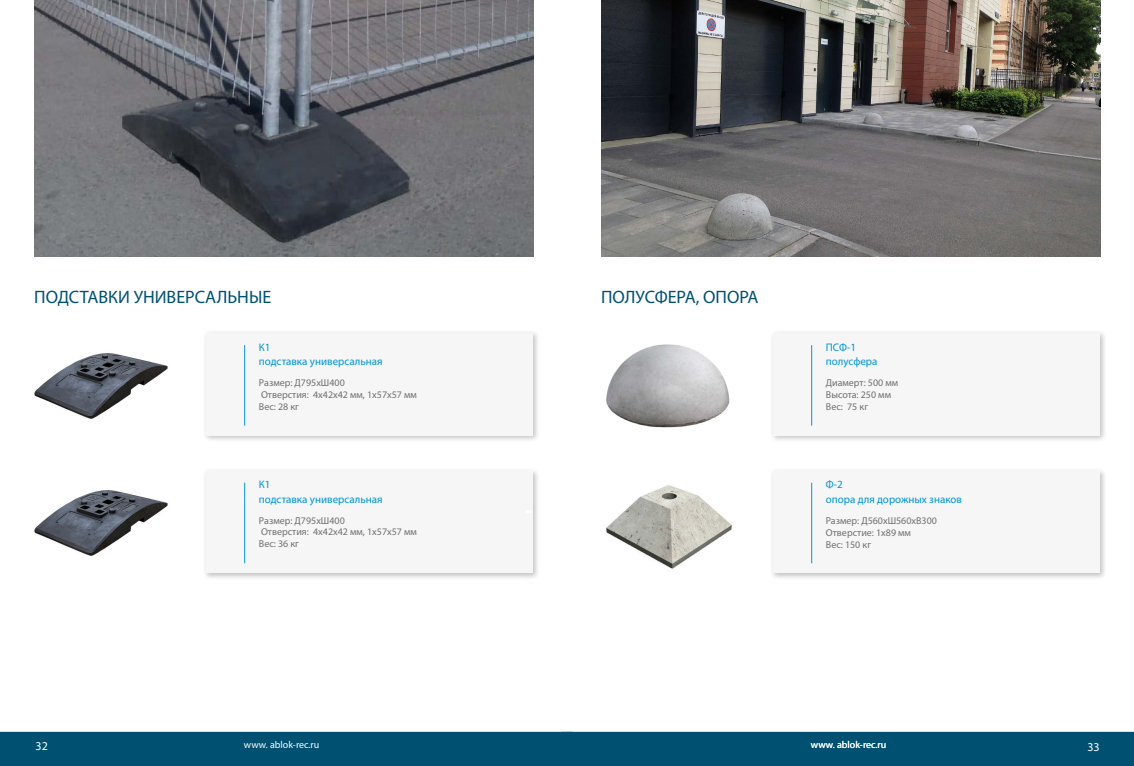
<style>
.page{position:relative;width:1134px;height:766px;background:#fff}
.page>*{position:absolute;margin:0;border:0;box-sizing:border-box;transform-origin:0 0}
.t1{font:18px "Myriad Pro";color:#005171}
.t2{font:12px "Myriad Pro";color:#fff}
.t3{font:11px/14.4px "Myriad Pro";color:#0095d4}
.t4{font:10px/11.8px "Myriad Pro";color:#706f6f}
.t5{font:10px "Myriad Pro";color:#fff}
</style>
<div class="page">
<img style="left:34px;top:0;width:499px;height:256px">
<div style="left:202px;top:467px;width:338px;height:113px;background:#000;opacity:.25"></div>
<div style="left:206px;top:470px;width:327px;height:103px;background:#f6f6f6"></div>
<div style="left:202px;top:329px;width:338px;height:114px;background:#000;opacity:.25"></div>
<div style="left:206px;top:333px;width:327px;height:102px;background:#f6f6f6"></div>
<hr style="left:244px;top:482px;width:1px;height:81px;background:#0095d4">
<hr style="left:244px;top:345px;width:1px;height:80px;background:#0095d4">
<img style="left:34px;top:353px;width:134px;height:66px">
<div style="left:0;top:731px;width:1134px;height:34px;background:#005171"></div>
<img style="left:602px;top:0;width:499px;height:256px">
<img style="left:606px;top:485px;width:126px;height:84px">
<div style="left:769px;top:329px;width:338px;height:114px;background:#000;opacity:.25"></div>
<div style="left:773px;top:333px;width:327px;height:102px;background:#f6f6f6"></div>
<hr style="left:811px;top:345px;width:1px;height:80px;background:#0095d4">
<img style="left:606px;top:344px;width:124px;height:84px">
<div style="left:769px;top:467px;width:338px;height:113px;background:#000;opacity:.25"></div>
<div style="left:773px;top:470px;width:327px;height:103px;background:#f6f6f6"></div>
<hr style="left:811px;top:482px;width:1px;height:81px;background:#0095d4">
<img style="left:34px;top:490px;width:134px;height:66px">
<h1 class="t1" style="left:34px;top:285px;width:239px">ПОДСТАВКИ УНИВЕРСАЛЬНЫЕ</h1>
<p class="t3" style="left:259px;top:339px;width:125px">К1<br>подставка универсальная</p>
<p class="t4" style="left:259px;top:376px;width:160px">Размер: Д795хШ400<br>Отверстия: 4х42х42 мм, 1х57х57 мм<br>Вес: 28 кг</p>
<p class="t3" style="left:259px;top:477px;width:125px">К1<br>подставка универсальная</p>
<p class="t4" style="left:259px;top:514px;width:160px">Размер: Д795хШ400<br>Отверстия: 4х42х42 мм, 1х57х57 мм<br>Вес: 36 кг</p>
<p class="t2" style="left:36px;top:738px;width:14px">32</p>
<p class="t5" style="left:244px;top:738px;width:77px">www. ablok-rec.ru</p>
<h1 class="t1" style="left:601px;top:285px;width:159px">ПОЛУСФЕРА, ОПОРА</h1>
<p class="t3" style="left:826px;top:339px;width:53px">ПСФ‐1 полусфера</p>
<p class="t4" style="left:826px;top:376px;width:74px">Диамерт: 500 мм<br>Высота: 250 мм<br>Вес: 75 кг</p>
<p class="t3" style="left:826px;top:477px;width:138px">Ф‐2<br>опора для дорожных знаков</p>
<p class="t4" style="left:826px;top:514px;width:113px">Размер: Д560хШ560хВ300<br>Отверстие: 1х89 мм<br>Вес: 150 кг</p>
<p class="t5" style="left:811px;top:738px;width:77px">www. ablok-rec.ru</p>
<p class="t2" style="left:1087px;top:739px;width:14px">33</p>
</div>
